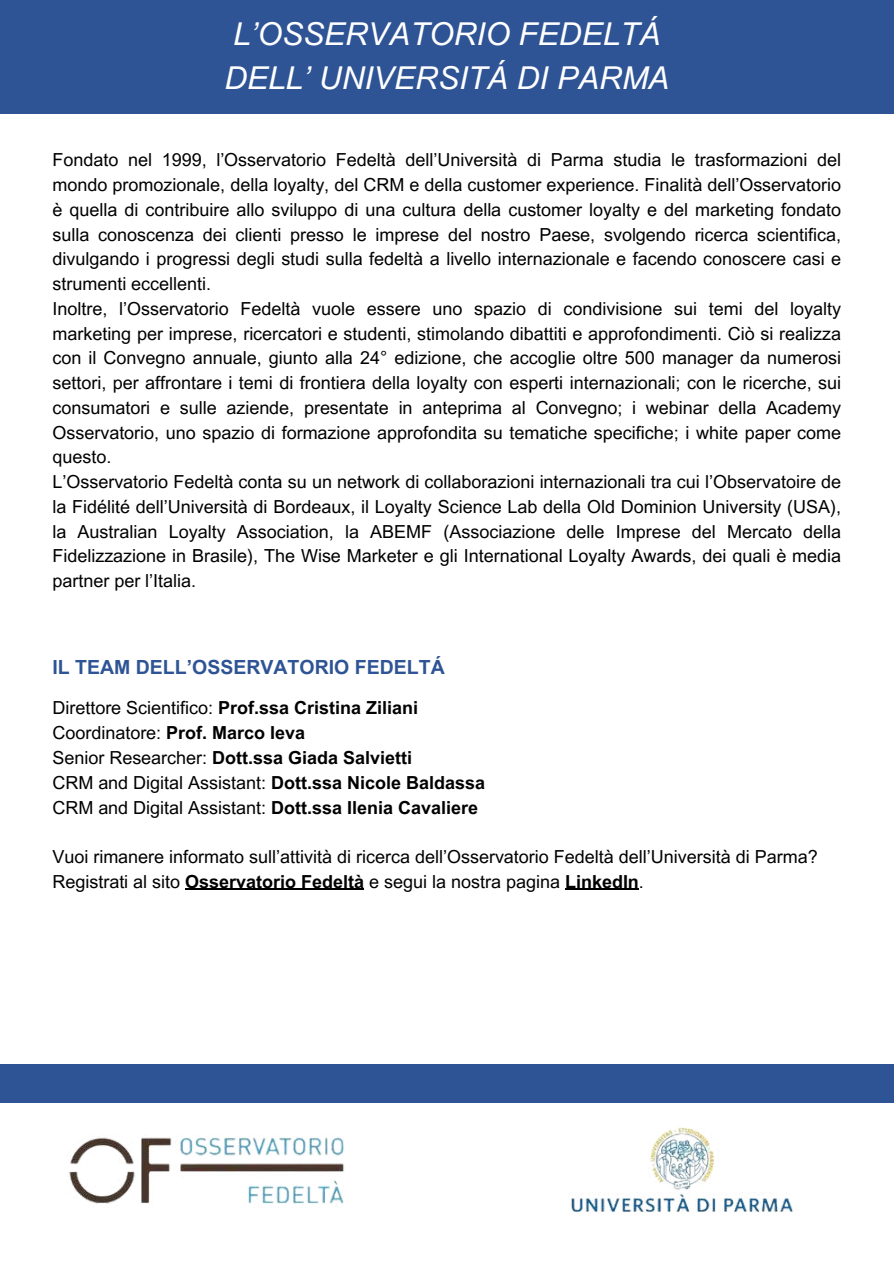
<style>
.page{position:relative;width:894px;height:1276px;background:#fff}
.page>*{position:absolute;margin:0;border:0;box-sizing:border-box;transform-origin:0 0}
.t1{font:italic 31.5px/43.8px "Arial MT Pro";color:#fff}
.t2{font:700 19.5px "Arial MT Pro";color:#2e5495}
.t3{font:18px/24.8px "Arial MT Pro";color:#000}
.t4{font:700 18px/24.8px "Arial MT Pro";color:#000}
.s1{font-weight:400}
.s2{font-weight:700}
</style>
<div class="page">
<div style="left:0;top:1064px;width:893px;height:38px;background:#2e5495"></div>
<div style="left:0;top:0;width:893px;height:113px;background:#2e5495"></div>
<hr style="left:185px;top:889px;width:179px;height:1px;background:#000">
<hr style="left:565px;top:889px;width:73px;height:1px;background:#000">
<img style="left:69px;top:1137px;width:275px;height:69px">
<img style="left:571px;top:1127px;width:222px;height:86px">
<h1 class="t1" style="left:224px;top:16px;width:446px">L’OSSERVATORIO FEDELTÁ<br>DELL’ UNIVERSITÁ DI PARMA</h1>
<p class="t3" style="left:52px;top:150px;width:790px">Fondato nel 1999, l’Osservatorio Fedeltà dell’Università di Parma studia le trasformazioni del mondo promozionale, della loyalty, del CRM e della customer experience. Finalità dell’Osservatorio è quella di contribuire allo sviluppo di una cultura della customer loyalty e del marketing fondato sulla conoscenza dei clienti presso le imprese del nostro Paese, svolgendo ricerca scientifica, divulgando i progressi degli studi sulla fedeltà a livello internazionale e facendo conoscere casi e strumenti eccellenti.<br>Inoltre, l’Osservatorio Fedeltà vuole essere uno spazio di condivisione sui temi del loyalty marketing per imprese, ricercatori e studenti, stimolando dibattiti e approfondimenti. Ciò si realizza con il Convegno annuale, giunto alla 24° edizione, che accoglie oltre 500 manager da numerosi settori, per affrontare i temi di frontiera della loyalty con esperti internazionali; con le ricerche, sui consumatori e sulle aziende, presentate in anteprima al Convegno; i webinar della Academy Osservatorio, uno spazio di formazione approfondita su tematiche specifiche; i white paper come questo.<br>L’Osservatorio Fedeltà conta su un network di collaborazioni internazionali tra cui l’Observatoire de la Fidélité dell’Università di Bordeaux, il Loyalty Science Lab della Old Dominion University (USA), la Australian Loyalty Association, la ABEMF (Associazione delle Imprese del Mercato della Fidelizzazione in Brasile), The Wise Marketer e gli International Loyalty Awards, dei quali è media partner per l’Italia.</p>
<p class="t2" style="left:52px;top:659px;width:394px">IL TEAM DELL’OSSERVATORIO FEDELTÁ</p>
<p class="t4" style="left:52px;top:698px;width:434px"><span class="s1">Direttore Scientifico:</span> Prof.ssa Cristina Ziliani <span class="s1">Coordinatore:</span> Prof. Marco Ieva<br><span class="s1">Senior Researcher:</span> Dott.ssa Giada Salvietti<br><span class="s1">CRM and Digital Assistant:</span> Dott.ssa Nicole Baldassa <span class="s1">CRM and Digital Assistant:</span> Dott.ssa Ilenia Cavaliere</p>
<p class="t3" style="left:52px;top:846px;width:766px">Vuoi rimanere informato sull’attività di ricerca dell’Osservatorio Fedeltà dell’Università di Parma?<br>Registrati al sito <span class="s2">Osservatorio Fedeltà</span> e segui la nostra pagina <span class="s2">LinkedIn</span>.</p>
</div>
